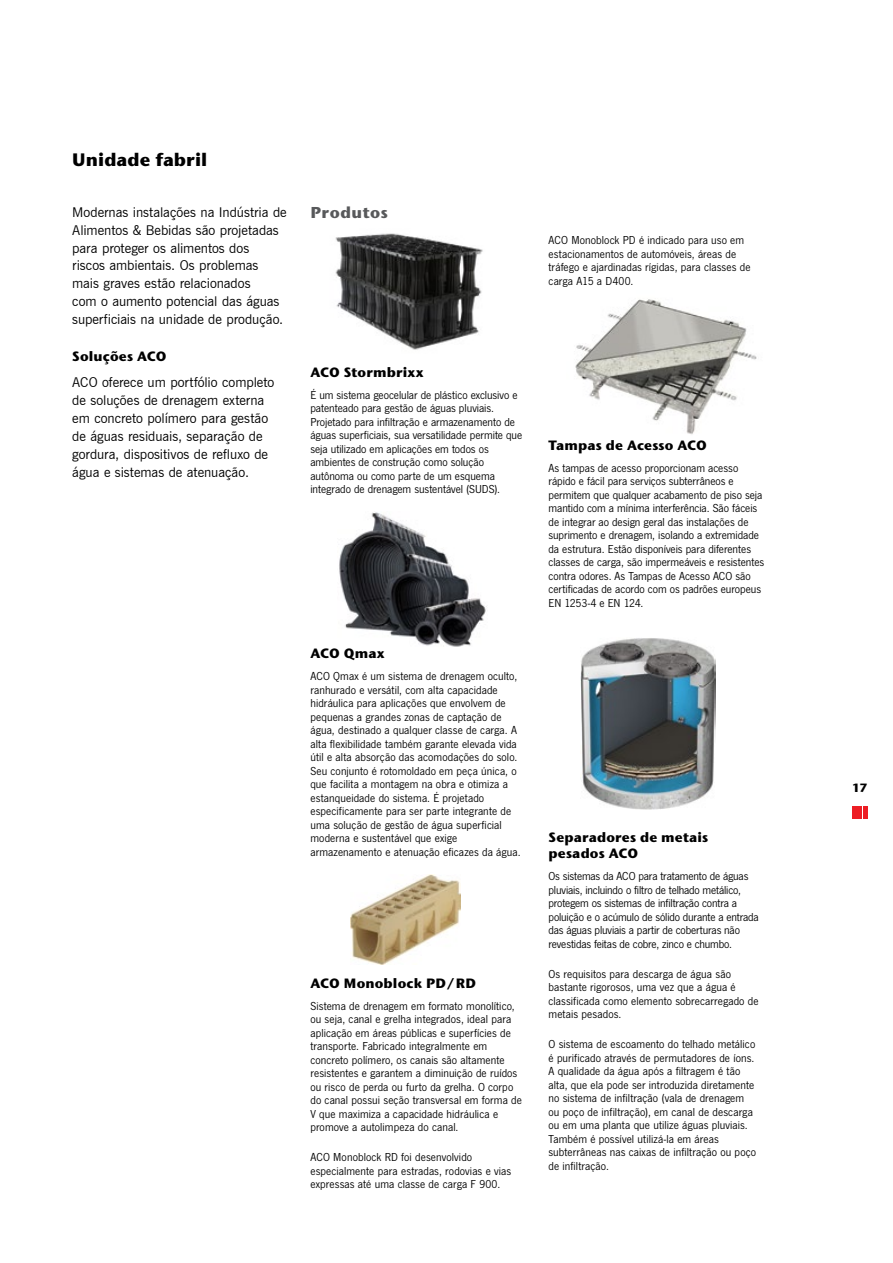
<style>
.page{position:relative;width:893px;height:1263px;background:#fff}
.page>*{position:absolute;margin:0;border:0;box-sizing:border-box;transform-origin:0 0}
.t1{font:700 18px "Stone Sans ITC Pro";letter-spacing:.005em;color:#000}
.t2{font:700 15.75px "Stone Sans ITC Pro";letter-spacing:.03em;color:#58595b}
.t3{font:13.5px/18px "News Gothic BT";letter-spacing:-.005em;color:#000}
.t4{font:700 13.5px/16.5px "Stone Sans ITC Pro";letter-spacing:.01em;color:#000}
.t5{font:12px/13.5px "News Gothic TOT";letter-spacing:.005em;color:#000}
.t6{font:12px/13.5px "News Gothic TOT";letter-spacing:-.015em;color:#000}
.t7{font:700 12px "Stone Sans ITC Pro";color:#000}
</style>
<div class="page">
<img style="left:350px;top:875px;width:111px;height:89px">
<img style="left:339px;top:512px;width:148px;height:135px">
<img style="left:335px;top:233px;width:148px;height:117px">
<img style="left:575px;top:299px;width:182px;height:136px">
<img style="left:580px;top:638px;width:135px;height:172px">
<hr style="left:852px;top:806px;width:4px;height:13px;background:#ed1d24">
<hr style="left:858px;top:806px;width:4px;height:13px;background:#ed1d24">
<hr style="left:863px;top:806px;width:4px;height:13px;background:#ed1d24">
<h1 class="t1" style="left:72px;top:148px;width:137px">Unidade fabril</h1>
<p class="t3" style="left:72px;top:203px;width:216px">Modernas instalações na Indústria de Alimentos &amp; Bebidas são projetadas para proteger os alimentos dos<br>riscos ambientais. Os problemas mais graves estão relacionados<br>com o aumento potencial das águas superficiais na unidade de produção.</p>
<p class="t4" style="left:72px;top:347px;width:96px">Soluções ACO</p>
<p class="t3" style="left:72px;top:373px;width:204px">ACO oferece um portfólio completo de soluções de drenagem externa em concreto polímero para gestão de águas residuais, separação de gordura, dispositivos de refluxo de água e sistemas de atenuação.</p>
<h2 class="t2" style="left:310px;top:202px;width:79px">Produtos</h2>
<p class="t4" style="left:310px;top:364px;width:115px">ACO Stormbrixx</p>
<p class="t5" style="left:310px;top:388px;width:213px">É um sistema geocelular de plástico exclusivo e patenteado para gestão de águas pluviais.<br>Projetado para infiltração e armazenamento de águas superficiais, sua versatilidade permite que seja utilizado em aplicações em todos os ambientes de construção como solução autônoma ou como parte de um esquema integrado de drenagem sustentável (SUDS).</p>
<p class="t4" style="left:310px;top:645px;width:76px">ACO Qmax</p>
<p class="t5" style="left:310px;top:670px;width:212px">ACO Qmax é um sistema de drenagem oculto, ranhurado e versátil, com alta capacidade hidráulica para aplicações que envolvem de pequenas a grandes zonas de captação de água, destinado a qualquer classe de carga. A alta flexibilidade também garante elevada vida útil e alta absorção das acomodações do solo.<br>Seu conjunto é rotomoldado em peça única, o que facilita a montagem na obra e otimiza a estanqueidade do sistema. É projetado especificamente para ser parte integrante de uma solução de gestão de água superficial moderna e sustentável que exige armazenamento e atenuação eficazes da água.</p>
<p class="t4" style="left:310px;top:975px;width:167px">ACO Monoblock PD/RD</p>
<p class="t5" style="left:310px;top:999px;width:213px">Sistema de drenagem em formato monolítico, ou seja, canal e grelha integrados, ideal para aplicação em áreas públicas e superfícies de transporte. Fabricado integralmente em concreto polímero, os canais são altamente resistentes e garantem a diminuição de ruídos ou risco de perda ou furto da grelha. O corpo do canal possui seção transversal em forma de V que maximiza a capacidade hidráulica e promove a autolimpeza do canal.</p>
<p class="t5" style="left:310px;top:1151px;width:202px">ACO Monoblock RD foi desenvolvido especialmente para estradas, rodovias e vias expressas até uma classe de carga F 900.</p>
<p class="t5" style="left:549px;top:233px;width:204px">ACO Monoblock PD é indicado para uso em estacionamentos de automóveis, áreas de tráfego e ajardinadas rígidas, para classes de carga A15 a D400.</p>
<p class="t4" style="left:549px;top:437px;width:160px">Tampas de Acesso ACO</p>
<p class="t5" style="left:549px;top:461px;width:217px">As tampas de acesso proporcionam acesso rápido e fácil para serviços subterrâneos e permitem que qualquer acabamento de piso seja mantido com a mínima interferência. São fáceis de integrar ao design geral das instalações de suprimento e drenagem, isolando a extremidade da estrutura. Estão disponíveis para diferentes classes de carga, são impermeáveis e resistentes contra odores. As Tampas de Acesso ACO são certificadas de acordo com os padrões europeus EN 1253-4 e EN 124.</p>
<p class="t4" style="left:549px;top:829px;width:161px">Separadores de metais pesados ACO</p>
<p class="t6" style="left:549px;top:870px;width:212px">Os sistemas da ACO para tratamento de águas pluviais, incluindo o filtro de telhado metálico, protegem os sistemas de infiltração contra a poluição e o acúmulo de sólido durante a entrada das águas pluviais a partir de coberturas não revestidas feitas de cobre, zinco e chumbo.</p>
<p class="t5" style="left:549px;top:967px;width:212px">Os requisitos para descarga de água são bastante rigorosos, uma vez que a água é classificada como elemento sobrecarregado de metais pesados.</p>
<p class="t5" style="left:549px;top:1038px;width:209px">O sistema de escoamento do telhado metálico é purificado através de permutadores de íons.<br>A qualidade da água após a filtragem é tão alta, que ela pode ser introduzida diretamente no sistema de infiltração (vala de drenagem ou poço de infiltração), em canal de descarga ou em uma planta que utilize águas pluviais.<br>Também é possível utilizá-la em áreas subterrâneas nas caixas de infiltração ou poço de infiltração.</p>
<p class="t7" style="left:852px;top:780px;width:17px">17</p>
</div>
